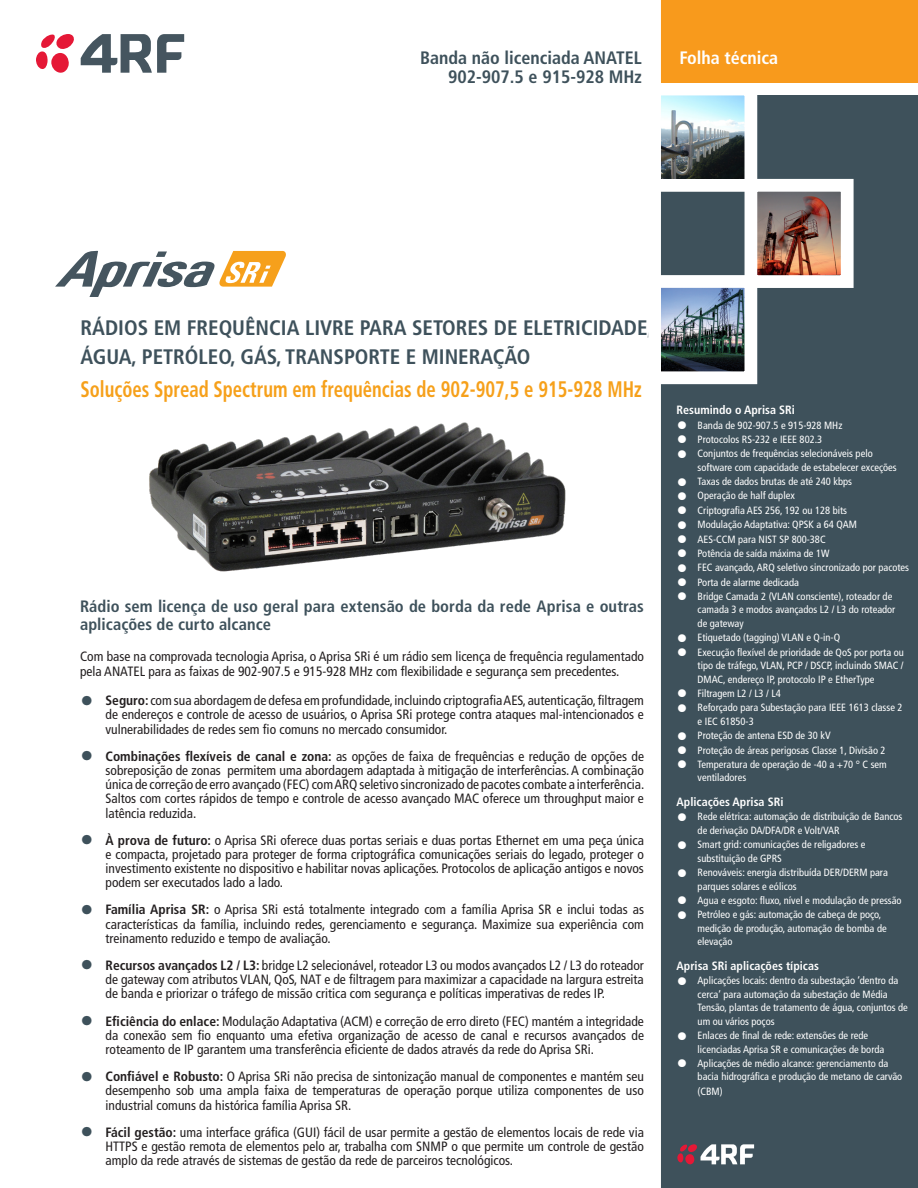
<style>
.page{position:relative;width:918px;height:1188px;background:#fff}
.page>*{position:absolute;margin:0;border:0;box-sizing:border-box;transform-origin:0 0}
.t1{font:700 condensed 22.5px "Frutiger LT Std";color:#f6a01a;scale:.83 1}
.t2{font:700 condensed 21px/28.5px "Frutiger LT Std";color:#3e515b}
.differentiator{font:700 condensed 18px "Frutiger LT Std";color:#3e515b}
.t3{font:700 condensed 18px "Frutiger LT Std";color:#fff}
.Strapline{font:700 condensed 16.5px/18px "Frutiger LT Std";letter-spacing:.005em;color:#3e515b}
.address{font:condensed 13.5px/14.2px "Frutiger LT Std";color:#231f20;text-align:justify}
.sidebar_heading{font:700 condensed 12px "Frutiger LT Std";color:#fff}
.t4{font:condensed 10.5px/13.5px "Frutiger LT Std";color:#fff}
.s1{font-weight:700;font-stretch:normal;font-size:27px;color:#3e515b}
.s2{font-weight:700}
.s3{font-weight:700;font-stretch:normal;font-size:22.5px}
</style>
<div class="page">
<div style="left:655px;top:95px;width:263px;height:1093px;background:#3e515b"></div>
<img style="left:759px;top:193px;width:81px;height:81px">
<div style="left:745px;top:179px;width:109px;height:109px;border:13px solid #fff"></div>
<img style="left:662px;top:289px;width:81px;height:81px">
<div style="left:648px;top:275px;width:109px;height:109px;border:13px solid #fff"></div>
<img style="left:662px;top:97px;width:81px;height:81px">
<div style="left:648px;top:83px;width:109px;height:109px;border:13px solid #fff"></div>
<svg style="left:55px;top:251px;width:231px;height:46px"></svg>
<div style="left:655px;top:0;width:263px;height:83px;background:#f89a1c"></div>
<div style="left:648px;top:0;width:13px;height:1188px;background:#fff"></div>
<img style="left:149px;top:422px;width:417px;height:150px">
<svg style="left:677px;top:1144px;width:77px;height:21px"></svg>
<svg style="left:81px;top:34px;width:103px;height:39px"></svg>
<svg style="left:36px;top:34px;width:38px;height:39px"></svg>
<p class="differentiator" style="left:420px;top:47px;width:223px">Banda não licenciada ANATEL</p>
<h3 class="t3" style="left:679px;top:47px;width:100px">Folha técnica</h3>
<p class="differentiator" style="left:448px;top:66px;width:195px">902-907.5 e 915-928 MHz</p>
<h2 class="t2" style="left:81px;top:314px;width:574px">RÁDIOS EM FREQUÊNCIA LIVRE PARA SETORES DE ELETRICIDADE,<br>ÁGUA, PETRÓLEO, GÁS, TRANSPORTE E MINERAÇÃO</h2>
<h1 class="t1" style="left:81px;top:376px;width:678px">Soluções Spread Spectrum em frequências de 902-907,5 e 915-928 MHz</h1>
<p class="Strapline" style="left:80px;top:598px;width:565px">Rádio sem licença de uso geral para extensão de borda da rede Aprisa e outras aplicações de curto alcance</p>
<p class="address" style="left:80px;top:649px;width:565px;line-height:15px">Com base na comprovada tecnologia Aprisa, o Aprisa SRi é um rádio sem licença de frequência regulamentado pela ANATEL para as faixas de 902-907.5 e 915-928 MHz com flexibilidade e segurança sem precedentes.</p>
<p class="address" style="left:106px;top:694px;width:540px;text-indent:-26px"><span class="s1">•</span> <span class="s2">Seguro:</span> com sua abordagem de defesa em profundidade, incluindo criptografia AES, autenticação, filtragem de endereços e controle de acesso de usuários, o Aprisa SRi protege contra ataques mal-intencionados e vulnerabilidades de redes sem fio comuns no mercado consumidor.</p>
<p class="address" style="left:106px;top:749px;width:540px;text-indent:-26px"><span class="s1">•</span> <span class="s2">Combinações flexíveis de canal e zona:</span> as opções de faixa de frequências e redução de opções de sobreposição de zonas permitem uma abordagem adaptada à mitigação de interferências. A combinação única de correção de erro avançado (FEC) com ARQ seletivo sincronizado de pacotes combate a interferência.<br>Saltos com cortes rápidos de tempo e controle de acesso avançado MAC oferece um throughput maior e latência reduzida.</p>
<p class="address" style="left:106px;top:833px;width:540px;text-indent:-26px"><span class="s1">•</span> <span class="s2">À prova de futuro:</span> o Aprisa SRi oferece duas portas seriais e duas portas Ethernet em uma peça única e compacta, projetado para proteger de forma criptográfica comunicações seriais do legado, proteger o investimento existente no dispositivo e habilitar novas aplicações. Protocolos de aplicação antigos e novos podem ser executados lado a lado.</p>
<p class="address" style="left:106px;top:903px;width:540px;text-indent:-26px"><span class="s1">•</span> <span class="s2">Família Aprisa SR:</span> o Aprisa SRi está totalmente integrado com a família Aprisa SR e inclui todas as características da família, incluindo redes, gerenciamento e segurança. Maximize sua experiência com treinamento reduzido e tempo de avaliação.</p>
<p class="address" style="left:106px;top:958px;width:540px;text-indent:-26px"><span class="s1">•</span> <span class="s2">Recursos avançados L2 / L3:</span> bridge L2 selecionável, roteador L3 ou modos avançados L2 / L3 do roteador de gateway com atributos VLAN, QoS, NAT e de filtragem para maximizar a capacidade na largura estreita de banda e priorizar o tráfego de missão critica com segurança e políticas imperativas de redes IP.</p>
<p class="address" style="left:106px;top:1014px;width:540px;text-indent:-26px"><span class="s1">•</span> <span class="s2">Eficiência do enlace:</span> Modulação Adaptativa (ACM) e correção de erro direto (FEC) mantém a integridade da conexão sem fio enquanto uma efetiva organização de acesso de canal e recursos avançados de roteamento de IP garantem uma transferência eficiente de dados através da rede do Aprisa SRi.</p>
<p class="address" style="left:106px;top:1069px;width:540px;text-indent:-26px"><span class="s1">•</span> <span class="s2">Confiável e Robusto:</span> O Aprisa SRi não precisa de sintonização manual de componentes e mantém seu desempenho sob uma ampla faixa de temperaturas de operação porque utiliza componentes de uso industrial comuns da histórica família Aprisa SR.</p>
<p class="address" style="left:106px;top:1125px;width:540px;text-indent:-26px"><span class="s1">•</span> <span class="s2">Fácil gestão:</span> uma interface gráfica (GUI) fácil de usar permite a gestão de elementos locais de rede via HTTPS e gestão remota de elementos pelo ar, trabalha com SNMP o que permite um controle de gestão amplo da rede através de sistemas de gestão da rede de parceiros tecnológicos.</p>
<p class="sidebar_heading" style="left:677px;top:403px;width:120px">Resumindo o Aprisa SRi</p>
<p class="t4" style="left:677px;top:418px;width:167px"><span class="s3">•</span> Banda de 902-907.5 e 915-928 MHz</p>
<p class="t4" style="left:677px;top:433px;width:147px"><span class="s3">•</span> Protocolos RS-232 e IEEE 802.3</p>
<p class="t4" style="left:698px;top:447px;width:201px;text-indent:-21px"><span class="s3">•</span> Conjuntos de frequências selecionáveis pelo software com capacidade de estabelecer exceções</p>
<p class="t4" style="left:677px;top:475px;width:177px"><span class="s3">•</span> Taxas de dados brutas de até 240 kbps</p>
<p class="t4" style="left:677px;top:489px;width:120px"><span class="s3">•</span> Operação de half duplex</p>
<p class="t4" style="left:677px;top:503px;width:172px"><span class="s3">•</span> Criptografia AES 256, 192 ou 128 bits</p>
<p class="t4" style="left:677px;top:518px;width:182px"><span class="s3">•</span> Modulação Adaptativa: QPSK a 64 QAM</p>
<p class="t4" style="left:677px;top:532px;width:151px"><span class="s3">•</span> AES-CCM para NIST SP 800-38C</p>
<p class="t4" style="left:677px;top:547px;width:154px"><span class="s3">•</span> Potência de saída máxima de 1W</p>
<p class="t4" style="left:677px;top:561px;width:234px"><span class="s3">•</span> FEC avançado, ARQ seletivo sincronizado por pacotes</p>
<p class="t4" style="left:677px;top:575px;width:124px"><span class="s3">•</span> Porta de alarme dedicada</p>
<p class="t4" style="left:698px;top:590px;width:199px;text-indent:-21px"><span class="s3">•</span> Bridge Camada 2 (VLAN consciente), roteador de camada 3 e modos avançados L2 / L3 do roteador de gateway</p>
<p class="t4" style="left:677px;top:631px;width:165px"><span class="s3">•</span> Etiquetado (tagging) VLAN e Q-in-Q</p>
<p class="t4" style="left:698px;top:645px;width:208px;text-align:justify;text-indent:-21px"><span class="s3">•</span> Execução flexível de prioridade de QoS por porta ou tipo de tráfego, VLAN, PCP / DSCP, incluindo SMAC / DMAC, endereço IP, protocolo IP e EtherType</p>
<p class="t4" style="left:677px;top:687px;width:106px"><span class="s3">•</span> Filtragem L2 / L3 / L4</p>
<p class="t4" style="left:698px;top:701px;width:206px;text-indent:-21px"><span class="s3">•</span> Reforçado para Subestação para IEEE 1613 classe 2 e IEC 61850-3</p>
<p class="t4" style="left:677px;top:729px;width:156px"><span class="s3">•</span> Proteção de antena ESD de 30 kV</p>
<p class="t4" style="left:677px;top:743px;width:211px"><span class="s3">•</span> Proteção de áreas perigosas Classe 1, Divisão 2</p>
<p class="t4" style="left:698px;top:758px;width:191px;text-indent:-21px"><span class="s3">•</span> Temperatura de operação de -40 a +70 ° C sem ventiladores</p>
<p class="sidebar_heading" style="left:677px;top:795px;width:108px">Aplicações Aprisa SRi</p>
<p class="t4" style="left:698px;top:810px;width:206px;text-indent:-21px"><span class="s3">•</span> Rede elétrica: automação de distribuição de Bancos de derivação DA/DFA/DR e Volt/VAR</p>
<p class="t4" style="left:698px;top:838px;width:169px;text-indent:-21px"><span class="s3">•</span> Smart grid: comunicações de religadores e substituição de GPRS</p>
<p class="t4" style="left:698px;top:866px;width:192px;text-indent:-21px"><span class="s3">•</span> Renováveis: energia distribuída DER/DERM para parques solares e eólicos</p>
<p class="t4" style="left:677px;top:894px;width:227px"><span class="s3">•</span> Agua e esgoto: fluxo, nível e modulação de pressão</p>
<p class="t4" style="left:698px;top:908px;width:191px;text-indent:-21px"><span class="s3">•</span> Petróleo e gás: automação de cabeça de poço, medição de produção, automação de bomba de elevação</p>
<p class="sidebar_heading" style="left:677px;top:959px;width:144px">Aprisa SRi aplicações típicas</p>
<p class="t4" style="left:698px;top:974px;width:212px;text-indent:-21px"><span class="s3">•</span> Aplicações locais: dentro da subestação ‘dentro da cerca’ para automação da subestação de Média Tensão, plantas de tratamento de água, conjuntos de um ou vários poços</p>
<p class="t4" style="left:698px;top:1029px;width:188px;text-indent:-21px"><span class="s3">•</span> Enlaces de final de rede: extensões de rede licenciadas Aprisa SR e comunicações de borda</p>
<p class="t4" style="left:698px;top:1057px;width:206px;text-indent:-21px"><span class="s3">•</span> Aplicações de médio alcance: gerenciamento da bacia hidrográfica e produção de metano de carvão</p>
<p class="t4" style="left:698px;top:1085px;width:27px">(CBM)</p>
</div>
